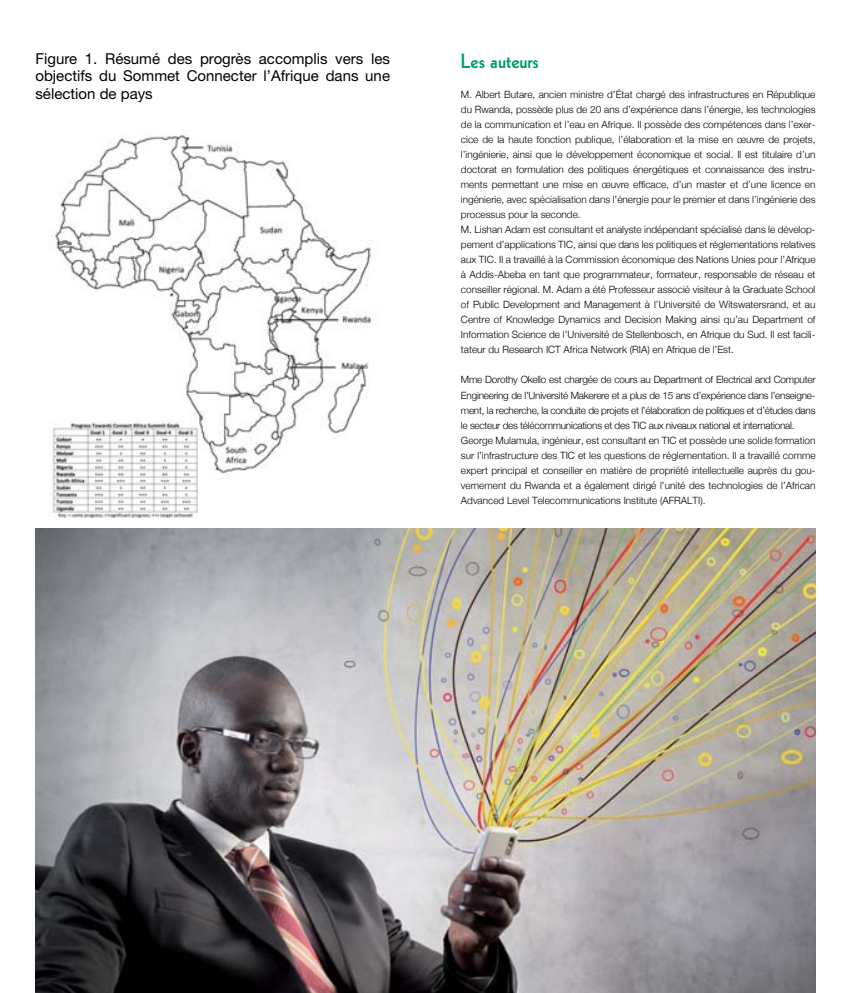
<style>
.page{position:relative;width:851px;height:993px;background:#fff}
.page>*{position:absolute;margin:0;border:0;box-sizing:border-box;transform-origin:0 0}
.t1{font:800 20px "Kabel";color:#00a160}
.t2{font:15px/17.5px "Helvetica Neue LT Std";color:#000;text-align:justify}
.t3{font:300 10px/15px "Helvetica Neue";color:#000}
</style>
<div class="page">
<img style="left:35px;top:528px;width:780px;height:464px">
<img style="left:50px;top:134px;width:322px;height:383px">
<h2 class="t2" style="left:35px;top:50px;width:356px">Figure 1. Résumé des progrès accomplis vers les objectifs du Sommet Connecter l’Afrique dans une sélection de pays</h2>
<h1 class="t1" style="left:461px;top:50px;width:79px">Les auteurs</h1>
<p class="t3" style="left:461px;top:87px;width:356px">M. Albert Butare, ancien ministre d’État chargé des infrastructures en République du Rwanda, possède plus de 20 ans d’expérience dans l’énergie, les technologies de la communication et l’eau en Afrique. Il possède des compétences dans l’exer&shy;cice de la haute fonction publique, l’élaboration et la mise en œuvre de projets, l’ingénierie, ainsi que le développement économique et social. Il est titulaire d’un doctorat en formulation des politiques énergétiques et connaissance des instru&shy;ments permettant une mise en œuvre efficace, d’un master et d’une licence en ingénierie, avec spécialisation dans l’énergie pour le premier et dans l’ingénierie des processus pour la seconde.<br>M. Lishan Adam est consultant et analyste indépendant spécialisé dans le dévelop&shy;pement d’applications TIC, ainsi que dans les politiques et réglementations relatives aux TIC. Il a travaillé à la Commission économique des Nations Unies pour l’Afrique à Addis-Abeba en tant que programmateur, formateur, responsable de réseau et conseiller régional. M. Adam a été Professeur associé visiteur à la Graduate School of Public Development and Management à l’Université de Witswatersrand, et au Centre of Knowledge Dynamics and Decision Making ainsi qu’au Department of Information Science de l’Université de Stellenbosch, en Afrique du Sud. Il est facili&shy;tateur du Research ICT Africa Network (RIA) en Afrique de l’Est.</p>
<p class="t3" style="left:461px;top:372px;width:356px">Mme Dorothy Okello est chargée de cours au Department of Electrical and Computer Engineering de l’Université Makerere et a plus de 15 ans d’expérience dans l’enseigne&shy;ment, la recherche, la conduite de projets et l’élaboration de politiques et d’études dans le secteur des télécommunications et des TIC aux niveaux national et international.<br>George Mulamula, ingénieur, est consultant en TIC et possède une solide formation sur l’infrastructure des TIC et les questions de réglementation. Il a travaillé comme expert principal et conseiller en matière de propriété intellectuelle auprès du gou&shy;vernement du Rwanda et a également dirigé l’unité des technologies de l’African Advanced Level Telecommunications Institute (AFRALTI).</p>
</div>
